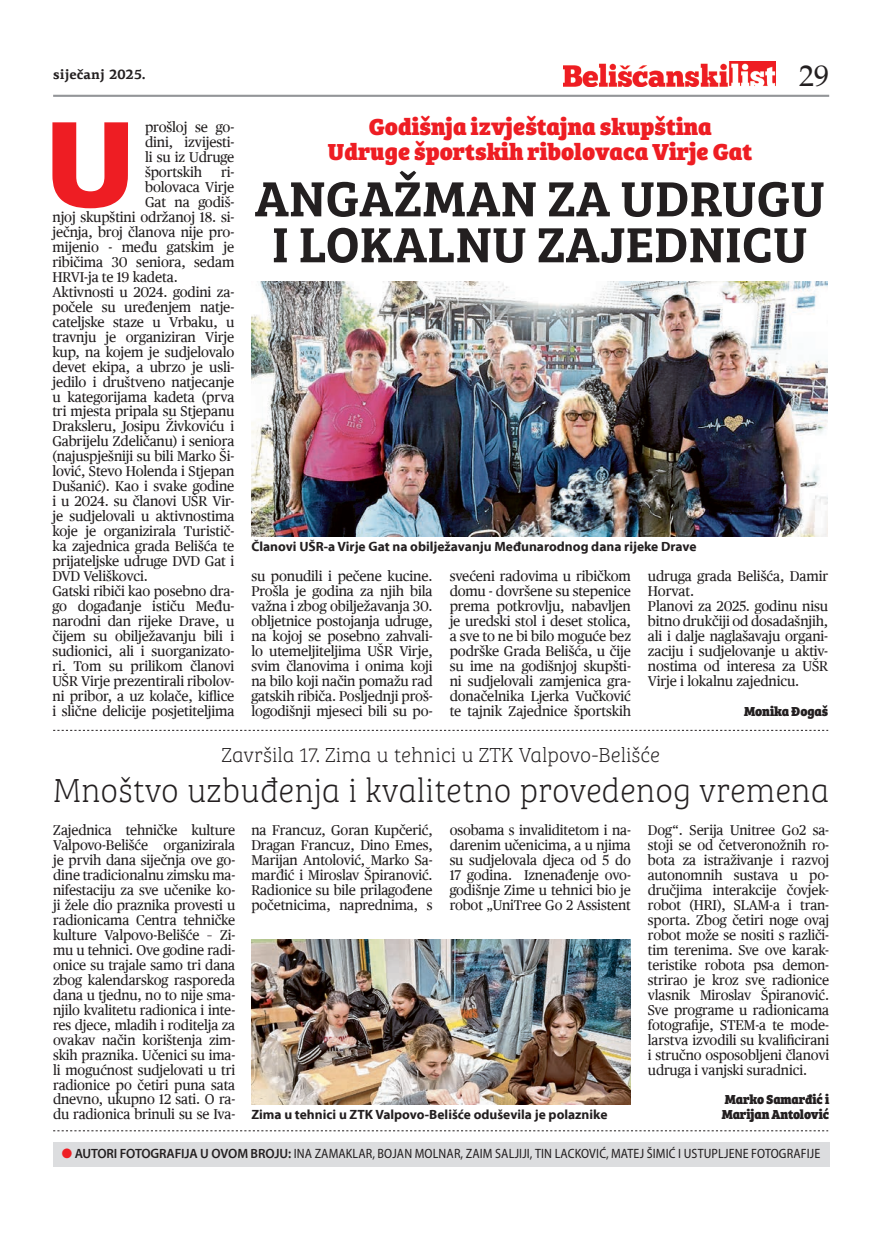
<style>
.page{position:relative;width:893px;height:1234px;background:#fff}
.page>*{position:absolute;margin:0;border:0;box-sizing:border-box;transform-origin:0 0}
.t1{font:900 122.7px "PF Agora Sans Pro";color:#ee1d23}
.t2{font:600 51px/45.9px "Bree Serif";color:#231f20;text-align:center}
.t3{font:100 34.5px "Bree Serif";color:#231f20}
.t4{font:30px "Palatino Roman";color:#231f20}
.t5{font:800 24px/24.8px "Bree Serif";color:#ee1d23;text-align:center}
.t6{font:100 21px "Bree Serif";color:#231f20}
.t7{font:14.25px/15px "Publico Text";letter-spacing:-.01em;color:#231f20;text-align:justify}
.t8{font:14.25px/15px "Publico Text";letter-spacing:-.01em;color:#231f20;text-align:justify;scale:.96 1}
.t9{font:700 13.5px "Myriad Pro";color:#231f20}
.t10{font:semi-condensed 13.5px "Myriad Pro";letter-spacing:.01em;color:#231f20}
.t11{font:600 13.5px "Myriad Pro";letter-spacing:-.01em;color:#231f20}
.t12{font:800 13.5px "Bree Serif";letter-spacing:-.01em;color:#231f20;scale:.96 1}
.t13{font:700 13.5px "PF Agora Serif Pro";color:#231f20}
.t14{font:800 13.5px "Bree Serif";letter-spacing:-.01em;color:#231f20}
.s1{color:#ee1d23}
.s2{font-weight:400;font-stretch:semi-condensed}
</style>
<div class="page">
<img style="left:563px;top:61px;width:213px;height:26px">
<hr style="left:53px;top:95px;width:776px;height:2px;background:#939598">
<div style="left:53px;top:1141px;width:776px;height:24px;background:#dcdddf"></div>
<img style="left:251px;top:939px;width:380px;height:165px">
<svg style="left:53px;top:730px;width:775px;height:1px"></svg>
<svg style="left:53px;top:1130px;width:775px;height:1px"></svg>
<img style="left:251px;top:282px;width:577px;height:254px">
<p class="t13" style="left:53px;top:66px;width:94px">siječanj 2025.</p>
<h3 class="t4" style="left:799px;top:58px;width:31px">29</h3>
<h1 class="t1" style="left:45px;top:84px;width:93px">U</h1>
<p class="t7" style="left:145px;top:120px;width:91px">prošloj se go&shy;dini, izvijesti&shy;li su iz Udruge športskih</p>
<p class="t7" style="left:221px;top:165px;width:15px">ri-</p>
<p class="t7" style="left:145px;top:180px;width:91px">bolovaca Virje</p>
<p class="t7" style="left:145px;top:194px;width:91px">Gat na godiš-</p>
<p class="t7" style="left:52px;top:209px;width:183px">njoj skupštini održanoj 18. si-</p>
<p class="t7" style="left:52px;top:224px;width:183px">ječnja, broj članova nije pro-</p>
<p class="t7" style="left:52px;top:239px;width:183px">mijenio - među gatskim je</p>
<p class="t7" style="left:52px;top:254px;width:183px">ribičima 30 seniora, sedam</p>
<p class="t7" style="left:52px;top:269px;width:127px">HRVI-ja te 19 kadeta.</p>
<p class="t7" style="left:52px;top:284px;width:183px">Aktivnosti u 2024. godini za-</p>
<p class="t7" style="left:52px;top:299px;width:183px">počele su uređenjem natje-</p>
<p class="t7" style="left:52px;top:314px;width:183px">cateljske staze u Vrbaku, u</p>
<p class="t7" style="left:52px;top:329px;width:183px">travnju je organiziran Virje</p>
<p class="t7" style="left:52px;top:344px;width:183px">kup, na kojem je sudjelovalo</p>
<p class="t7" style="left:52px;top:359px;width:183px">devet ekipa, a ubrzo je usli-</p>
<p class="t7" style="left:52px;top:374px;width:183px">jedilo i društveno natjecanje</p>
<p class="t7" style="left:52px;top:389px;width:183px">u kategorijama kadeta (prva</p>
<p class="t7" style="left:52px;top:404px;width:183px">tri mjesta pripala su Stjepanu</p>
<p class="t7" style="left:52px;top:419px;width:183px">Draksleru, Josipu Živkoviću i</p>
<p class="t7" style="left:52px;top:434px;width:183px">Gabrijelu Zdeličanu) i seniora</p>
<p class="t7" style="left:52px;top:449px;width:183px">(najuspješniji su bili Marko Ši-</p>
<p class="t7" style="left:52px;top:463px;width:183px">lović, Stevo Holenda i Stjepan</p>
<p class="t7" style="left:52px;top:478px;width:183px">Dušanić). Kao i svake godine</p>
<p class="t7" style="left:52px;top:493px;width:183px">i u 2024. su članovi UŠR Vir-</p>
<p class="t7" style="left:52px;top:508px;width:183px">je sudjelovali u aktivnostima</p>
<p class="t7" style="left:52px;top:523px;width:183px">koje je organizirala Turistič-</p>
<p class="t7" style="left:52px;top:538px;width:183px">ka zajednica grada Belišća te</p>
<p class="t7" style="left:52px;top:553px;width:183px">prijateljske udruge DVD Gat i</p>
<p class="t7" style="left:52px;top:568px;width:97px">DVD Veliškovci.</p>
<p class="t7" style="left:52px;top:583px;width:183px">Gatski ribiči kao posebno dra-</p>
<p class="t7" style="left:52px;top:598px;width:183px">go događanje ističu Među-</p>
<p class="t7" style="left:52px;top:613px;width:183px">narodni dan rijeke Drave, u</p>
<p class="t7" style="left:52px;top:628px;width:183px">čijem su obilježavanju bili i</p>
<p class="t7" style="left:52px;top:643px;width:183px">sudionici, ali i suorganizato-</p>
<p class="t7" style="left:52px;top:658px;width:183px">ri. Tom su prilikom članovi</p>
<p class="t7" style="left:52px;top:673px;width:183px">UŠR Virje prezentirali ribolov-</p>
<p class="t7" style="left:52px;top:688px;width:183px">ni pribor, a uz kolače, kiflice</p>
<p class="t7" style="left:52px;top:703px;width:183px">i slične delicije posjetiteljima</p>
<h3 class="t5" style="left:328px;top:113px;width:426px">Godišnja izvještajna skupština<br>Udruge športskih ribolovaca Virje Gat</h3>
<h2 class="t2" style="left:255px;top:172px;width:572px">ANGAŽMAN ZA UDRUGU<br>I LOKALNU ZAJEDNICU</h2>
<p class="t9" style="left:251px;top:537px;width:447px">Članovi UŠR-a Virje Gat na obilježavanju Međunarodnog dana rijeke Drave</p>
<p class="t7" style="left:251px;top:568px;width:183px">su ponudili i pečene kucine.<br>Prošla je godina za njih bila važna i zbog obilježavanja 30. obljetnice postojanja udruge, na kojoj se posebno zahvali&shy;lo utemeljiteljima UŠR Virje, svim članovima i onima koji na bilo koji način pomažu rad gatskih ribiča. Posljednji proš&shy;logodišnji mjeseci bili su po-</p>
<p class="t7" style="left:450px;top:568px;width:183px">svećeni radovima u ribičkom domu - dovršene su stepenice prema potkrovlju, nabavljen je uredski stol i deset stolica, a sve to ne bi bilo moguće bez podrške Grada Belišća, u čije su ime na godišnjoj skupšti&shy;ni sudjelovali zamjenica gra&shy;donačelnika Ljerka Vučković te tajnik Zajednice športskih</p>
<p class="t7" style="left:648px;top:568px;width:182px;text-align:left">udruga grada Belišća, Damir<br>Horvat.<br>Planovi za 2025. godinu nisu bitno drukčiji od dosadašnjih, ali i dalje naglašavaju organi&shy;zaciju i sudjelovanje u aktiv&shy;nostima od interesa za UŠR<br>Virje i lokalnu zajednicu.</p>
<p class="t14" style="left:744px;top:700px;width:86px">Monika Đogaš</p>
<h3 class="t6" style="left:222px;top:739px;width:440px">Završila 17. Zima u tehnici u ZTK Valpovo-Belišće</h3>
<h3 class="t3" style="left:53px;top:765px;width:777px">Mnoštvo uzbuđenja i kvalitetno provedenog vremena</h3>
<p class="t8" style="left:251px;top:822px;width:190px">na Francuz, Goran Kupčerić, Dragan Francuz, Dino Emes, Marijan Antolović, Marko Sa&shy;marđić i Miroslav Špiranović.<br>Radionice su bile prilagođene početnicima, naprednima, s</p>
<p class="t8" style="left:450px;top:822px;width:190px">osobama s invaliditetom i na&shy;darenim učenicima, a u njima su sudjelovala djeca od 5 do 17 godina. Iznenađenje ovo&shy;godišnje Zime u tehnici bio je robot „UniTree Go 2 Assistent</p>
<p class="t8" style="left:648px;top:822px;width:190px">Dog“. Serija Unitree Go2 sa&shy;stoji se od četveronožnih ro&shy;bota za istraživanje i razvoj autonomnih sustava u po&shy;dručjima interakcije čovjek&shy;robot (HRI), SLAM-a i tran&shy;sporta. Zbog četiri noge ovaj robot može se nositi s različi&shy;tim terenima. Sve ove karak&shy;teristike robota psa demon&shy;strirao je kroz sve radionice vlasnik Miroslav Špiranović.<br>Sve programe u radionicama fotografije, STEM-a te mode&shy;larstva izvodili su kvalificirani i stručno osposobljeni članovi udruga i vanjski suradnici.</p>
<p class="t12" style="left:725px;top:1088px;width:110px">Marko Samarđić i</p>
<p class="t9" style="left:251px;top:1105px;width:358px">Zima u tehnici u ZTK Valpovo-Belišće oduševila je polaznike</p>
<p class="t12" style="left:722px;top:1102px;width:113px">Marijan Antolović</p>
<p class="t8" style="left:53px;top:822px;width:191px">Zajednica tehničke kulture Valpovo-Belišće organizirala je prvih dana siječnja ove go&shy;dine tradicionalnu zimsku ma&shy;nifestaciju za sve učenike ko&shy;ji žele dio praznika provesti u radionicama Centra tehničke kulture Valpovo-Belišće – Zi&shy;mu u tehnici. Ove godine radi&shy;onice su trajale samo tri dana zbog kalendarskog rasporeda dana u tjednu, no to nije sma&shy;njilo kvalitetu radionica i inte&shy;res djece, mladih i roditelja za ovakav način korištenja zim&shy;skih praznika. Učenici su ima&shy;li mogućnost sudjelovati u tri radionice po četiri puna sata dnevno, ukupno 12 sati. O ra&shy;du radionica brinuli su se Iva-</p>
<p class="t11" style="left:62px;top:1145px;width:379px"><span class="s1">●</span> AUTORI FOTOGRAFIJA U OVOM BROJU: <span class="s2">INA ZAMAKLAR, BOJAN MOLNAR</span></p>
<p class="t10" style="left:461px;top:1145px;width:13px">,ZAIM</p>
<p class="t10" style="left:495px;top:1145px;width:325px">SALJIJI, TIN LACKOVIĆ, MATEJ ŠIMIĆ I USTUPLJENE FOTOGRAFIJE</p>
</div>
